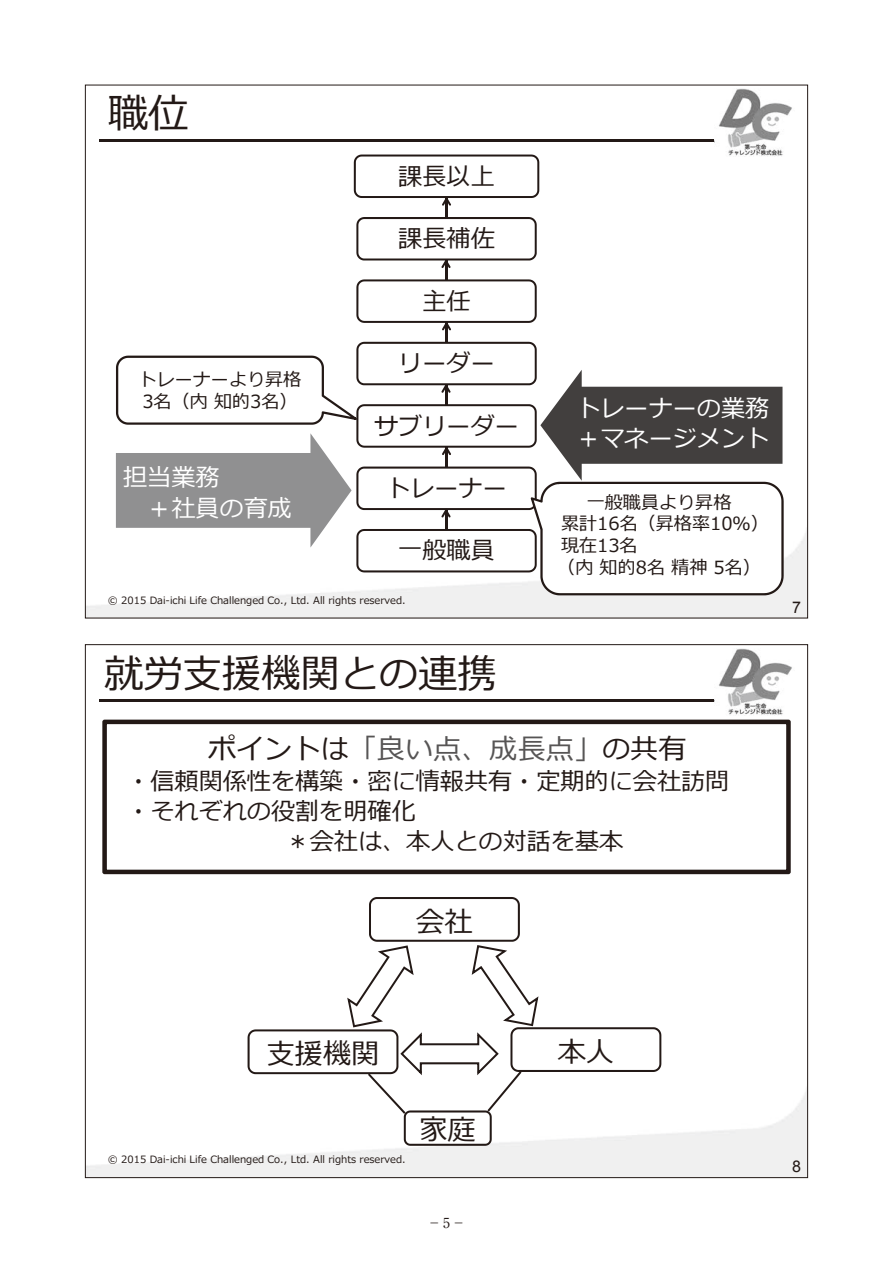
<style>
.page{position:relative;width:893px;height:1263px;background:#fff}
.page>*{position:absolute;margin:0;border:0;box-sizing:border-box;transform-origin:0 0}
.t1{font:40.2px "Meiryo";color:#231916}
.t2{font:39.15px "Meiryo";color:#231916}
.t3{font:28.2px "Meiryo";color:#575555}
.t4{font:28.2px "Meiryo";color:#231916}
.t5{font:24.15px "Meiryo";color:#231916}
.t6{font:24.15px/30.2px "Meiryo";color:#fff}
.t7{font:18.15px/21.8px "Meiryo";color:#231916}
.t8{font:16.05px "Arial";color:#231916}
.t9{font:13.8px "Ryumin Pr 6";color:#231916}
.t10{font:10.05px "Meiryo UI";color:#231916}
.s1{color:#231916}
</style>
<div class="page">
<img style="left:87px;top:88px;width:719px;height:528px">
<div style="left:85px;top:153px;width:723px;height:78px;background:#fff"></div>
<div style="left:85px;top:231px;width:723px;height:77px;background:#fff"></div>
<div style="left:85px;top:308px;width:723px;height:78px;background:#fff"></div>
<div style="left:85px;top:386px;width:723px;height:78px;background:#fff"></div>
<hr style="left:99px;top:139px;width:695px;height:2px;background:#231916">
<img style="left:715px;top:89px;width:80px;height:66px">
<svg style="left:116px;top:155px;width:668px;height:440px"></svg>
<img style="left:87px;top:701px;width:719px;height:475px">
<div style="left:85px;top:713px;width:723px;height:77px;background:#fff"></div>
<div style="left:85px;top:790px;width:723px;height:78px;background:#fff"></div>
<div style="left:85px;top:868px;width:723px;height:77px;background:#fff"></div>
<div style="left:85px;top:946px;width:723px;height:77px;background:#fff"></div>
<hr style="left:99px;top:699px;width:695px;height:2px;background:#231916">
<img style="left:715px;top:648px;width:80px;height:67px">
<svg style="left:102px;top:720px;width:689px;height:154px"></svg>
<svg style="left:248px;top:897px;width:413px;height:249px"></svg>
<h1 class="t1" style="left:108px;top:85px;width:82px">職位</h1>
<h3 class="t7" style="left:139px;top:370px;width:164px">トレーナーより昇格<br>3名（内知的3名）</h3>
<h3 class="t6" style="left:147px;top:464px;width:146px;text-indent:-24px">担当業務<br>＋社員の育成</h3>
<h3 class="t5" style="left:398px;top:159px;width:98px">課⻑以上</h3>
<h3 class="t5" style="left:398px;top:222px;width:98px">課⻑補佐</h3>
<h3 class="t5" style="left:422px;top:284px;width:50px">主任</h3>
<h3 class="t5" style="left:398px;top:347px;width:98px">リーダー</h3>
<h3 class="t5" style="left:374px;top:409px;width:146px">サブリーダー</h3>
<h3 class="t5" style="left:386px;top:471px;width:122px">トレーナー</h3>
<h3 class="t5" style="left:398px;top:534px;width:98px">⼀般職員</h3>
<p class="t10" style="left:108px;top:593px;width:299px">© 2015 Dai-ichi Life Challenged Co., Ltd. All rights reserved.</p>
<h2 class="t2" style="left:105px;top:646px;width:393px">就労⽀援機関との連携</h2>
<h3 class="t6" style="left:576px;top:394px;width:194px">トレーナーの業務＋マネージメント</h3>
<h3 class="t7" style="left:557px;top:492px;width:213px;text-indent:29px">⼀般職員より昇格<br>累計16名（昇格率10％）現在13名<br>（内知的8名精神 5名）</h3>
<h3 class="t3" style="left:208px;top:729px;width:480px"><span class="s1">ポイントは</span>「良い点、成⻑点」<span class="s1">の共有</span></h3>
<h3 class="t5" style="left:126px;top:764px;width:604px">・信頼関係性を構築・密に情報共有・定期的に会社訪問</h3>
<h3 class="t5" style="left:126px;top:794px;width:291px">・それぞれの役割を明確化</h3>
<h3 class="t5" style="left:286px;top:824px;width:339px">＊会社は、本⼈との対話を基本</h3>
<h3 class="t4" style="left:416px;top:902px;width:58px">会社</h3>
<h3 class="t8" style="left:792px;top:597px;width:10px">7</h3>
<h3 class="t4" style="left:267px;top:1034px;width:114px">⽀援機関</h3>
<h3 class="t4" style="left:558px;top:1032px;width:58px">本⼈</h3>
<p class="t10" style="left:108px;top:1153px;width:299px">© 2015 Dai-ichi Life Challenged Co., Ltd. All rights reserved.</p>
<h3 class="t4" style="left:420px;top:1110px;width:58px">家庭</h3>
<h3 class="t9" style="left:427px;top:1212px;width:40px">－5－</h3>
<h3 class="t8" style="left:792px;top:1156px;width:10px">8</h3>
</div>
